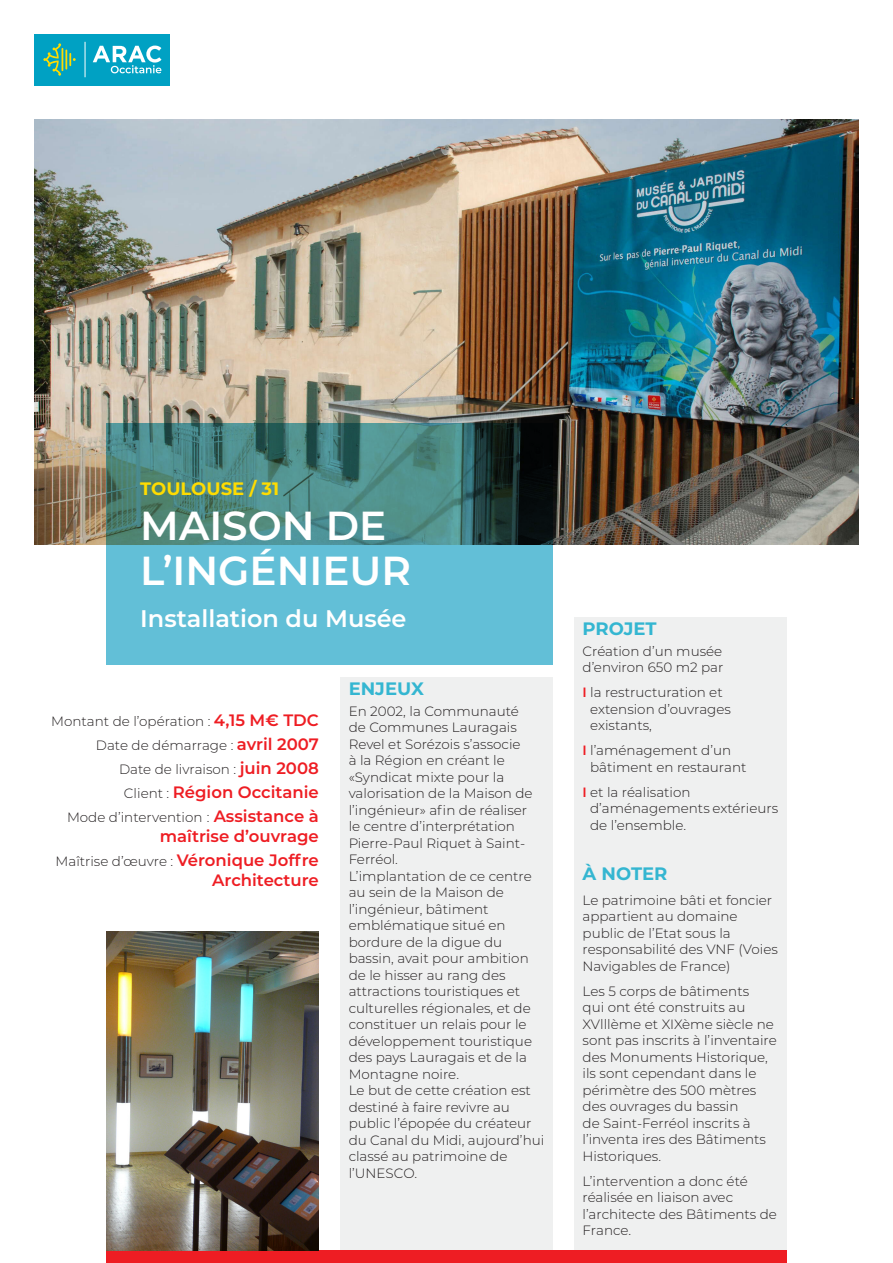
<style>
.page{position:relative;width:893px;height:1263px;background:#fff}
.page>*{position:absolute;margin:0;border:0;box-sizing:border-box;transform-origin:0 0}
.Ref-Nom{font:600 40.5px/45px "Montserrat";color:#fff}
.Ref-Descriptif{font:600 24px "Montserrat";color:#fff}
.Titre{font:700 18px "Montserrat";color:#34b6d1}
.Ref-Lieu{font:700 18px "Montserrat";color:#ffdc01}
.Texte{font:700 18px "Montserrat";color:#34b6d1}
.t1{font:600 16.5px "Montserrat";color:#ee1d23}
.Texte-2{font:300 13.5px/16.5px "Montserrat";color:#231f20}
.s1{font-weight:600;font-size:16.5px;color:#ee1d23}
.s2{font-weight:300;font-size:13.5px;color:#231f20}
.s3{font-weight:600;color:#ee1d23}
</style>
<div class="page">
<img style="left:34px;top:119px;width:825px;height:425px">
<svg style="left:106px;top:423px;width:447px;height:242px;background:#5099a3"></svg>
<div style="left:340px;top:677px;width:213px;height:586px;background:#eff0f0"></div>
<div style="left:574px;top:618px;width:213px;height:632px;background:#eff0f0"></div>
<div style="left:106px;top:1250px;width:681px;height:13px;background:#ee1d23"></div>
<img style="left:106px;top:931px;width:213px;height:319px">
<div style="left:34px;top:34px;width:135px;height:51px;background:#00a1c3"></div>
<hr style="left:65px;top:50px;width:2px;height:20px;background:#ffdc01">
<svg style="left:69px;top:53px;width:7px;height:13px"></svg>
<svg style="left:43px;top:43px;width:20px;height:33px"></svg>
<svg style="left:93px;top:46px;width:68px;height:27px"></svg>
<hr style="left:85px;top:42px;width:1px;height:35px;background:#fff">
<p class="Ref-Lieu" style="left:140px;top:476px;width:140px">TOULOUSE / 31</p>
<p class="Ref-Nom" style="left:140px;top:502px;width:272px">MAISON DE<br>L’INGÉNIEUR</p>
<p class="Ref-Descriptif" style="left:140px;top:601px;width:268px">Installation du Musée</p>
<p class="Texte-2" style="left:51px;top:713px;width:269px">Montant de l’opération : <span class="s1">4,15 M€ TDC</span></p>
<p class="Texte-2" style="left:96px;top:737px;width:224px">Date de démarrage : <span class="s1">avril 2007</span></p>
<p class="Texte-2" style="left:119px;top:761px;width:201px">Date de livraison : <span class="s1">juin 2008</span></p>
<p class="t1" style="left:124px;top:781px;width:196px"><span class="s2">Client :</span> Région Occitanie</p>
<p class="Texte-2" style="left:67px;top:809px;width:253px">Mode d’intervention : <span class="s1">Assistance à</span></p>
<p class="t1" style="left:160px;top:825px;width:161px">maîtrise d’ouvrage</p>
<p class="Texte-2" style="left:56px;top:853px;width:265px">Maîtrise d’œuvre : <span class="s1">Véronique Joffre</span></p>
<p class="t1" style="left:212px;top:868px;width:108px">Architecture</p>
<p class="Titre" style="left:349px;top:675px;width:77px">ENJEUX</p>
<p class="Texte-2" style="left:349px;top:702px;width:197px">En 2002, la Communauté<br>de Communes Lauragais<br>Revel et Sorézois s’associe<br>à la Région en créant le «Syndicat mixte pour la valorisation de la Maison de l’ingénieur» afin de réaliser<br>le centre d’interprétation<br>Pierre-Paul Riquet à Saint-<br>Ferréol.<br>L’implantation de ce centre au sein de la Maison de l’ingénieur, bâtiment emblématique situé en bordure de la digue du bassin, avait pour ambition de le hisser au rang des attractions touristiques et culturelles régionales, et de constituer un relais pour le développement touristique des pays Lauragais et de la<br>Montagne noire.<br>Le but de cette création est destiné à faire revivre au public l’épopée du créateur du Canal du Midi, aujourd’hui classé au patrimoine de l’UNESCO.</p>
<p class="Titre" style="left:583px;top:616px;width:76px">PROJET</p>
<p class="Texte-2" style="left:583px;top:642px;width:142px">Création d’un musée d’environ 650 m2 par</p>
<p class="Texte-2" style="left:590px;top:684px;width:142px;text-indent:-8px"><span class="s3">I</span> la restructuration et extension d’ouvrages existants,</p>
<p class="Texte-2" style="left:590px;top:742px;width:158px;text-indent:-8px"><span class="s3">I</span> l’aménagement d’un bâtiment en restaurant</p>
<p class="Texte-2" style="left:590px;top:783px;width:189px;text-indent:-8px"><span class="s3">I</span> et la réalisation d’aménagements extérieurs de l’ensemble.</p>
<p class="Texte" style="left:583px;top:860px;width:86px">À NOTER</p>
<p class="Texte-2" style="left:583px;top:891px;width:197px">Le patrimoine bâti et foncier appartient au domaine public de l’Etat sous la responsabilité des VNF (Voies<br>Navigables de France)</p>
<p class="Texte-2" style="left:583px;top:982px;width:196px">Les 5 corps de bâtiments<br>qui ont été construits au<br>XVlllème et XIXème siècle ne sont pas inscrits à l’inventaire des Monuments Historique, ils sont cependant dans le périmètre des 500 mètres des ouvrages du bassin<br>de Saint-Ferréol inscrits à l’inventa ires des Bâtiments<br>Historiques.</p>
<p class="Texte-2" style="left:583px;top:1172px;width:196px">L’intervention a donc été réalisée en liaison avec l’architecte des Bâtiments de<br>France.</p>
</div>
